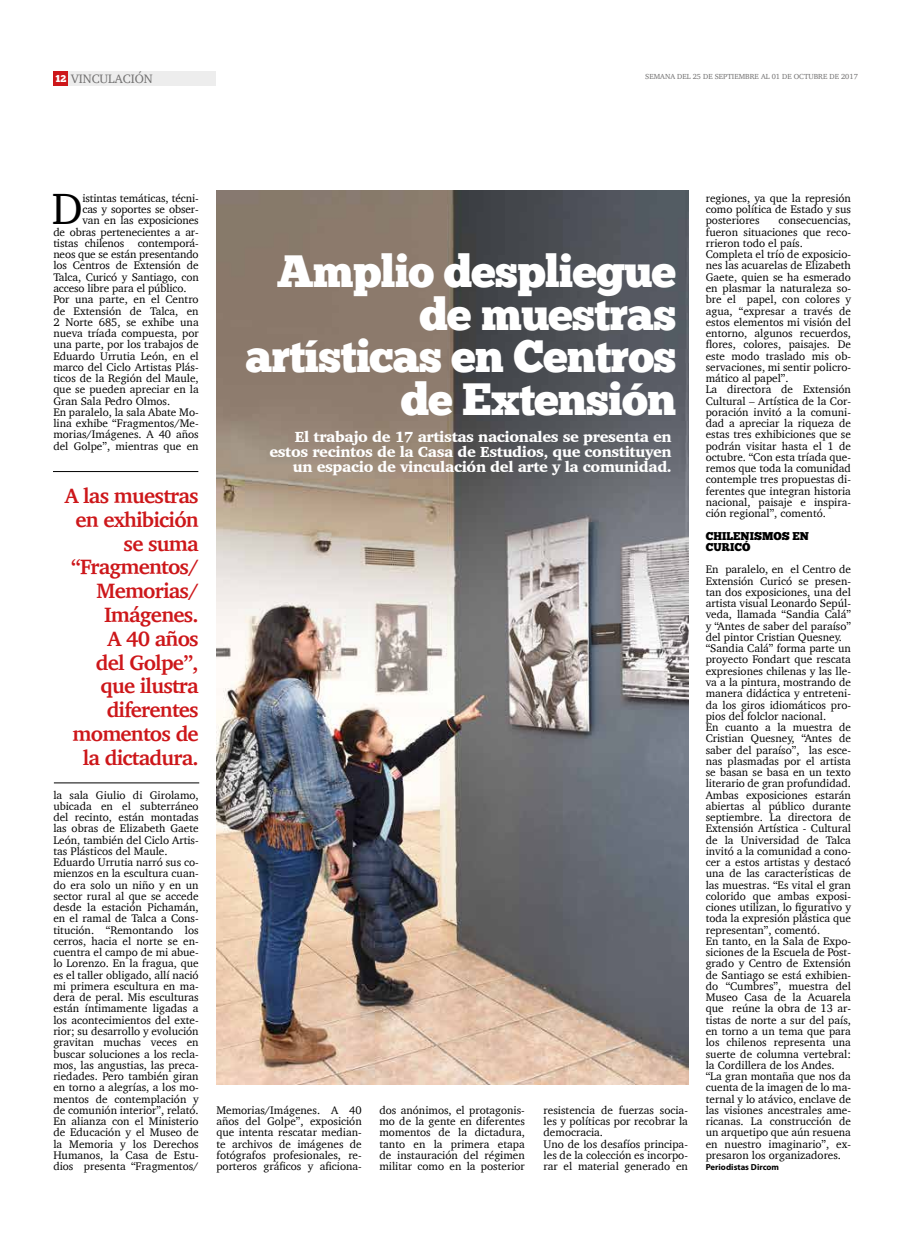
<style>
.page{position:relative;width:904px;height:1241px;background:#fff}
.page>*{position:absolute;margin:0;border:0;box-sizing:border-box;transform-origin:0 0}
.t1{font:45px/42.5px "Chunk Five Ex";letter-spacing:-.02em;color:#fff;text-align:right}
.t2{font:44.75px "Charter";color:#000}
.t3{font:700 21.25px/23.8px "Charter";letter-spacing:-.035em;color:#cd171a;text-align:right}
.t4{font:900 15px/15px "Charter";letter-spacing:-.025em;color:#fff;text-align:right}
.t5{font:12.5px "Charter";color:#706f6f}
.t6{font:11.25px/11.2px "Charter";color:#000}
.t7{font:11.25px/11.2px "Chunk Five Ex";color:#000}
.t8{font:700 8.75px "Myriad Pro";color:#000}
.t9{font:7.5px "Charter";color:#706f6f}
.s1{font-family:"Chunk Five Ex";font-size:10px;color:#fff}
</style>
<div class="page">
<div style="left:53px;top:71px;width:15px;height:15px;background:#cd171a"></div>
<div style="left:69px;top:71px;width:147px;height:15px;background:#ededed"></div>
<img style="left:216px;top:191px;width:473px;height:893px">
<hr style="left:54px;top:782px;width:145px;height:1px;background:#000">
<hr style="left:53px;top:471px;width:145px;height:1px;background:#000">
<p class="t5" style="left:56px;top:68px;width:99px"><span class="s1">12</span> VINCULACIÓN</p>
<p class="t9" style="left:645px;top:70px;width:214px">SEMANA DEL 25 DE SEPTIEMBRE AL 01 DE OCTUBRE DE 2017</p>
<h2 class="t2" style="left:52px;top:170px;width:33px">D</h2>
<p class="t6" style="left:82px;top:192px;width:118px">istintas temáticas, técni-</p>
<p class="t6" style="left:82px;top:203px;width:118px">cas y soportes se obser-</p>
<p class="t6" style="left:82px;top:215px;width:118px">van en las exposiciones</p>
<p class="t6" style="left:53px;top:226px;width:147px">de obras pertenecientes a ar-</p>
<p class="t6" style="left:53px;top:237px;width:147px">tistas chilenos contemporá-</p>
<p class="t6" style="left:53px;top:248px;width:147px">neos que se están presentando</p>
<p class="t6" style="left:53px;top:260px;width:147px">los Centros de Extensión de</p>
<p class="t6" style="left:53px;top:271px;width:147px">Talca, Curicó y Santiago, con</p>
<p class="t6" style="left:53px;top:282px;width:135px">acceso libre para el público.</p>
<p class="t6" style="left:53px;top:293px;width:147px">Por una parte, en el Centro</p>
<p class="t6" style="left:53px;top:305px;width:147px">de Extensión de Talca, en</p>
<p class="t6" style="left:53px;top:316px;width:147px">2 Norte 685, se exhibe una</p>
<p class="t6" style="left:53px;top:327px;width:147px">nueva tríada compuesta, por</p>
<p class="t6" style="left:53px;top:338px;width:147px">una parte, por los trabajos de</p>
<p class="t6" style="left:53px;top:350px;width:147px">Eduardo Urrutia León, en el</p>
<p class="t6" style="left:53px;top:361px;width:147px">marco del Ciclo Artistas Plás-</p>
<p class="t6" style="left:53px;top:372px;width:147px">ticos de la Región del Maule,</p>
<p class="t6" style="left:53px;top:383px;width:147px">que se pueden apreciar en la</p>
<p class="t6" style="left:53px;top:395px;width:118px">Gran Sala Pedro Olmos.</p>
<p class="t6" style="left:53px;top:406px;width:147px">En paralelo, la sala Abate Mo-</p>
<p class="t6" style="left:53px;top:417px;width:147px">lina exhibe “Fragmentos/Me-</p>
<p class="t6" style="left:53px;top:428px;width:147px">morias/Imágenes. A 40 años</p>
<p class="t6" style="left:53px;top:440px;width:147px">del Golpe”, mientras que en</p>
<h3 class="t3" style="left:65px;top:483px;width:136px">A las muestras en exhibición se suma “Fragmentos/<br>Memorias/<br>Imágenes.<br>A 40 años<br>del Golpe”, que ilustra diferentes momentos de la dictadura.</h3>
<p class="t6" style="left:53px;top:788px;width:147px">la sala Giulio di Girolamo, ubicada en el subterráneo del recinto, están montadas las obras de Elizabeth Gaete<br>León, también del Ciclo Artis&shy;tas Plásticos del Maule.<br>Eduardo Urrutia narró sus co&shy;mienzos en la escultura cuan&shy;do era solo un niño y en un sector rural al que se accede desde la estación Pichamán, en el ramal de Talca a Cons&shy;titución. “Remontando los cerros, hacia el norte se en&shy;cuentra el campo de mi abue&shy;lo Lorenzo. En la fragua, que es el taller obligado, allí nació mi primera escultura en ma&shy;dera de peral. Mis esculturas están íntimamente ligadas a los acontecimientos del exte&shy;rior; su desarrollo y evolución gravitan muchas veces en buscar soluciones a los recla&shy;mos, las angustias, las preca&shy;riedades. Pero también giran en torno a alegrías, a los mo&shy;mentos de contemplación y de comunión interior”, relató.<br>En alianza con el Ministerio de Educación y el Museo de la Memoria y los Derechos<br>Humanos, la Casa de Estu&shy;dios presenta “Fragmentos/</p>
<h1 class="t1" style="left:245px;top:249px;width:432px">Amplio despliegue de muestras artísticas en Centros de Extensión</h1>
<h3 class="t4" style="left:269px;top:428px;width:404px">El trabajo de 17 artistas nacionales se presenta en estos recintos de la Casa de Estudios, que constituyen un espacio de vinculación del arte y la comunidad.</h3>
<p class="t6" style="left:216px;top:1103px;width:147px;text-align:justify">Memorias/Imágenes. A 40 años del Golpe”, exposición que intenta rescatar median&shy;te archivos de imágenes de fotógrafos profesionales, re&shy;porteros gráficos y aficiona-</p>
<p class="t6" style="left:379px;top:1103px;width:147px;text-align:justify">dos anónimos, el protagonis&shy;mo de la gente en diferentes momentos de la dictadura, tanto en la primera etapa de instauración del régimen militar como en la posterior</p>
<p class="t6" style="left:543px;top:1103px;width:146px">resistencia de fuerzas socia&shy;les y políticas por recobrar la democracia.<br>Uno de los desafíos principa&shy;les de la colección es incorpo&shy;rar el material generado en</p>
<p class="t6" style="left:705px;top:192px;width:147px;text-align:justify">regiones, ya que la represión como política de Estado y sus posteriores</p>
<p class="t6" style="left:705px;top:215px;width:147px;text-indent:73px">consecuencias, fueron situaciones que reco&shy;rrieron todo el país.<br>Completa el trío de exposicio&shy;nes las acuarelas de Elizabeth<br>Gaete, quien se ha esmerado en plasmar la naturaleza so&shy;bre el papel, con colores y agua, “expresar a través de estos elementos mi visión del entorno, algunos recuerdos, flores, colores, paisajes. De este modo traslado mis ob&shy;servaciones, mi sentir policro&shy;mático al papel”.<br>La directora de Extensión<br>Cultural – Artística de la Cor&shy;poración invitó a la comuni&shy;dad a apreciar la riqueza de estas tres exhibiciones que se podrán visitar hasta el 1 de octubre. “Con esta tríada que&shy;remos que toda la comunidad contemple tres propuestas di&shy;ferentes que integran historia nacional, paisaje e inspira&shy;ción regional”, comentó.</p>
<p class="t7" style="left:705px;top:529px;width:105px">CHILENISMOS EN<br>CURICÓ</p>
<p class="t6" style="left:705px;top:563px;width:147px">En paralelo, en el Centro de<br>Extensión Curicó se presen&shy;tan dos exposiciones, una del artista visual Leonardo Sepúl&shy;veda, llamada “Sandia Calá” y “Antes de saber del paraíso” del pintor Cristian Quesney. “Sandia Calá” forma parte un proyecto Fondart que rescata expresiones chilenas y las lle&shy;va a la pintura, mostrando de manera didáctica y entreteni&shy;da los giros idiomáticos pro&shy;pios del folclor nacional.<br>En cuanto a la muestra de<br>Cristian Quesney, “Antes de saber del paraíso”, las esce&shy;nas plasmadas por el artista se basan se basa en un texto literario de gran profundidad.<br>Ambas exposiciones estarán abiertas al público durante septiembre. La directora de<br>Extensión Artística - Cultural de la Universidad de Talca invitó a la comunidad a cono&shy;cer a estos artistas y destacó una de las características de las muestras. “Es vital el gran colorido que ambas exposi&shy;ciones utilizan, lo figurativo y toda la expresión plástica que representan”, comentó.<br>En tanto, en la Sala de Expo&shy;siciones de la Escuela de Post&shy;grado y Centro de Extensión de Santiago se está exhibien&shy;do “Cumbres”, muestra del<br>Museo Casa de la Acuarela que reúne la obra de 13 ar&shy;tistas de norte a sur del país, en torno a un tema que para los chilenos representa una suerte de columna vertebral: la Cordillera de los Andes. “La gran montaña que nos da cuenta de la imagen de lo ma&shy;ternal y lo atávico, enclave de las visiones ancestrales ame&shy;ricanas. La construcción de un arquetipo que aún resuena en nuestro imaginario”, ex&shy;presaron los organizadores.</p>
<p class="t8" style="left:705px;top:1161px;width:75px">Periodistas Dircom</p>
</div>
